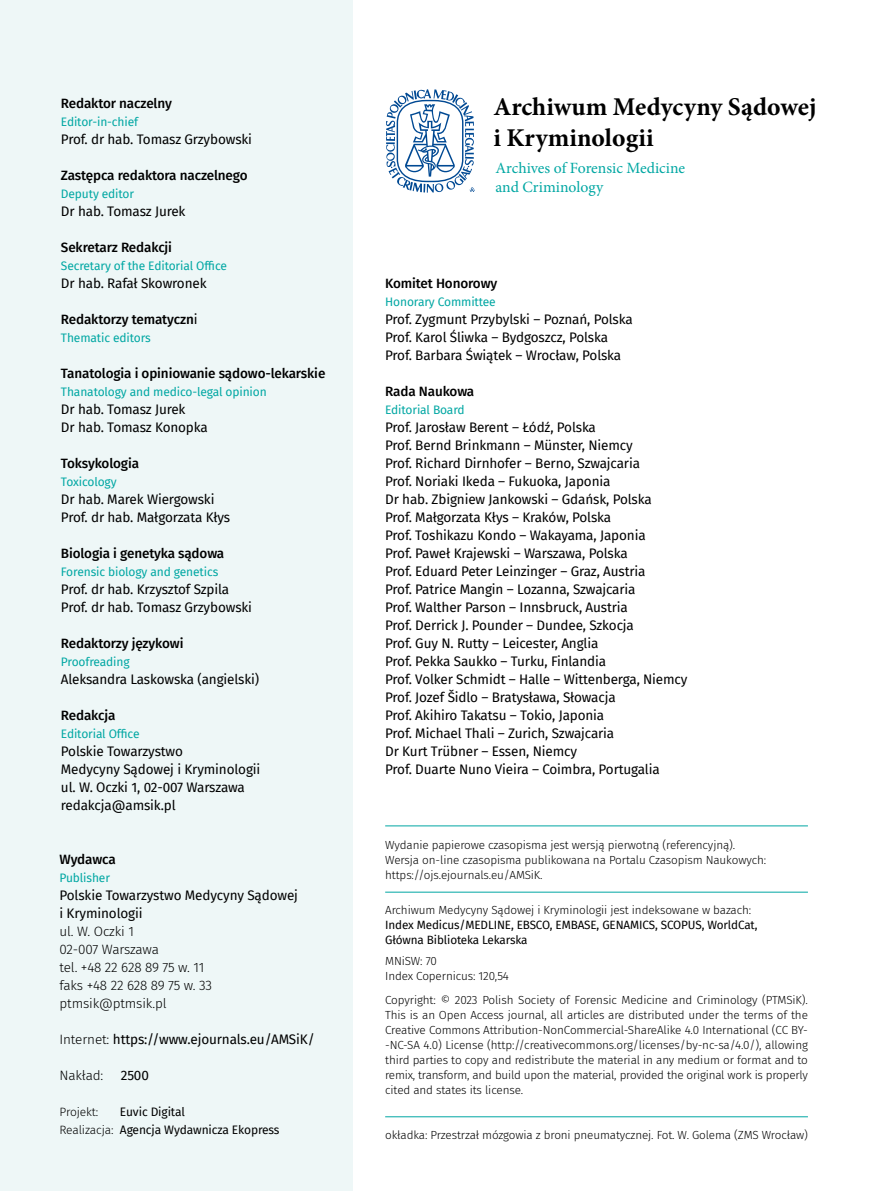
<style>
.page{position:relative;width:893px;height:1191px;background:#fff}
.page>*{position:absolute;margin:0;border:0;box-sizing:border-box;transform-origin:0 0}
.t1{font:700 25.65px/30.8px "Minion Pro";color:#000}
.t2{font:15.6px/18.8px "Minion Pro";color:#00a7a3}
.t3{font:13.5px/18px "Fira Sans";letter-spacing:-.01em;color:#000}
.t4{font:500 13.5px "Fira Sans";letter-spacing:-.01em;color:#000}
.t5{font:300 13.5px/18px "Fira Sans";letter-spacing:-.01em;color:#000}
.t6{font:12px "Fira Sans";letter-spacing:-.01em;color:#00a7a3}
.t7{font:12px/18px "Fira Sans";letter-spacing:-.01em;color:#000}
.t8{font:300 12px "Fira Sans";letter-spacing:-.01em;color:#000}
.t9{font:300 11.7px/15px "Fira Sans";letter-spacing:-.01em;color:#000}
.t10{font:11.7px/15px "Fira Sans";letter-spacing:-.01em;color:#000}
.s1{font-weight:400}
.s2{font-weight:300}
</style>
<div class="page">
<div style="left:0;top:0;width:353px;height:1191px;background:#eef7f7"></div>
<svg style="left:386px;top:89px;width:89px;height:104px"></svg>
<hr style="left:385px;top:892px;width:423px;height:1px;background:#00a7a3">
<hr style="left:385px;top:1116px;width:423px;height:1px;background:#00a7a3">
<hr style="left:385px;top:825px;width:423px;height:1px;background:#00a7a3">
<p class="t4" style="left:61px;top:92px;width:112px">Redaktor naczelny</p>
<p class="t6" style="left:61px;top:113px;width:79px">Editor-in-chief</p>
<p class="t3" style="left:61px;top:130px;width:193px">Prof. dr hab. Tomasz Grzybowski</p>
<p class="t4" style="left:61px;top:164px;width:188px">Zastępca redaktora naczelnego</p>
<p class="t6" style="left:61px;top:185px;width:75px">Deputy editor</p>
<p class="t3" style="left:61px;top:202px;width:126px">Dr hab. Tomasz Jurek</p>
<p class="t4" style="left:61px;top:236px;width:113px">Sekretarz Redakcji</p>
<p class="t6" style="left:61px;top:257px;width:167px">Secretary of the Editorial Office</p>
<p class="t3" style="left:61px;top:274px;width:147px">Dr hab. Rafał Skowronek</p>
<p class="t4" style="left:61px;top:308px;width:138px">Redaktorzy tematyczn<span class="s1">i</span></p>
<p class="t6" style="left:61px;top:329px;width:91px">Thematic editors</p>
<p class="t4" style="left:61px;top:362px;width:266px">Tanatologia i opiniowanie sądowo-lekarskie</p>
<p class="t6" style="left:61px;top:383px;width:207px">Thanatology and medico-legal opinion</p>
<p class="t3" style="left:61px;top:400px;width:148px">Dr hab. Tomasz Jurek<br>Dr hab. Tomasz Konopka</p>
<p class="t4" style="left:61px;top:452px;width:80px">Toksykologia</p>
<p class="t6" style="left:61px;top:473px;width:57px">Toxicology</p>
<p class="t3" style="left:61px;top:490px;width:171px">Dr hab. Marek Wiergowski<br>Prof. dr hab. Małgorzata Kłys</p>
<p class="t4" style="left:61px;top:542px;width:165px">Biologia i genetyka sądowa</p>
<p class="t6" style="left:61px;top:563px;width:159px">Forensic biology and genetics</p>
<p class="t3" style="left:61px;top:580px;width:193px">Prof. dr hab. Krzysztof Szpila<br>Prof. dr hab. Tomasz Grzybowski</p>
<p class="t4" style="left:61px;top:632px;width:124px">Redaktorzy językowi</p>
<p class="t6" style="left:61px;top:653px;width:70px">Proofreading</p>
<p class="t3" style="left:61px;top:670px;width:200px">Aleksandra Laskowska (angielski)</p>
<p class="t4" style="left:61px;top:704px;width:56px">Redakcja</p>
<p class="t6" style="left:61px;top:725px;width:80px">Editorial Office</p>
<p class="t3" style="left:61px;top:742px;width:201px">Polskie Towarzystwo<br>Medycyny Sądowej i Kryminologii ul. W. Oczki 1, 02-007 Warszawa redakcja@amsik.pl</p>
<p class="t4" style="left:60px;top:848px;width:58px">Wydawca</p>
<p class="t6" style="left:60px;top:869px;width:52px">Publisher</p>
<p class="t3" style="left:60px;top:886px;width:240px">Polskie Towarzystwo Medycyny Sądowej i Kryminologii</p>
<p class="t5" style="left:60px;top:922px;width:154px">ul. W. Oczki 1<br>02-007 Warszawa<br>tel. +48 22 628 89 75 w. 11 faks +48 22 628 89 75 w. 33 ptmsik@ptmsik.pl</p>
<p class="t3" style="left:60px;top:1030px;width:257px"><span class="s2">Internet:</span> https://www.ejournals.eu/AMSiK/</p>
<p class="t5" style="left:60px;top:1066px;width:45px">Nakład:</p>
<p class="t3" style="left:121px;top:1066px;width:30px">2500</p>
<p class="t8" style="left:60px;top:1103px;width:40px">Projekt:</p>
<p class="t7" style="left:60px;top:1102px;width:222px;text-indent:60px">Euvic Digital<br><span class="s2">Realizacja:</span> Agencja Wydawnicza Ekopress</p>
<h1 class="t1" style="left:493px;top:91px;width:325px">Archiwum Medycyny Sądowej i Kryminologii</h1>
<p class="t2" style="left:495px;top:159px;width:191px">Archives of Forensic Medicine and Criminology</p>
<p class="t4" style="left:385px;top:272px;width:114px">Komitet Honorowy</p>
<p class="t6" style="left:385px;top:293px;width:112px">Honorary Committee</p>
<p class="t3" style="left:385px;top:310px;width:249px">Prof. Zygmunt Przybylski – Poznań, Polska<br>Prof. Karol Śliwka – Bydgoszcz, Polska<br>Prof. Barbara Świątek – Wrocław, Polska</p>
<p class="t4" style="left:385px;top:380px;width:91px">Rada Naukowa</p>
<p class="t6" style="left:385px;top:401px;width:81px">Editorial Board</p>
<p class="t3" style="left:385px;top:418px;width:304px">Prof. Jarosław Berent – Łódź, Polska<br>Prof. Bernd Brinkmann – Münster, Niemcy<br>Prof. Richard Dirnhofer – Berno, Szwajcaria<br>Prof. Noriaki Ikeda – Fukuoka, Japonia<br>Dr hab. Zbigniew Jankowski – Gdańsk, Polska<br>Prof. Małgorzata Kłys – Kraków, Polska<br>Prof. Toshikazu Kondo – Wakayama, Japonia<br>Prof. Paweł Krajewski – Warszawa, Polska<br>Prof. Eduard Peter Leinzinger – Graz, Austria<br>Prof. Patrice Mangin – Lozanna, Szwajcaria<br>Prof. Walther Parson – Innsbruck, Austria<br>Prof. Derrick J. Pounder – Dundee, Szkocja<br>Prof. Guy N. Rutty – Leicester, Anglia<br>Prof. Pekka Saukko – Turku, Finlandia<br>Prof. Volker Schmidt – Halle – Wittenberga, Niemcy Prof. Jozef Šidlo – Bratysława, Słowacja<br>Prof. Akihiro Takatsu – Tokio, Japonia<br>Prof. Michael Thali – Zurich, Szwajcaria<br>Dr Kurt Trübner – Essen, Niemcy<br>Prof. Duarte Nuno Vieira – Coimbra, Portugalia</p>
<p class="t9" style="left:385px;top:837px;width:383px">Wydanie papierowe czasopisma jest wersją pierwotną (referencyjną).<br>Wersja on-line czasopisma publikowana na Portalu Czasopism Naukowych: https://ojs.ejournals.eu/AMSiK.</p>
<p class="t9" style="left:385px;top:902px;width:368px">Archiwum Medycyny Sądowej i Kryminologii jest indeksowane w bazach:</p>
<p class="t10" style="left:385px;top:917px;width:374px">Index Medicus/MEDLINE, EBSCO, EMBASE, GENAMICS, SCOPUS, WorldCat,<br>Główna Biblioteka Lekarska</p>
<p class="t9" style="left:385px;top:953px;width:125px">MNiSW: 70<br>Index Copernicus: 120,54</p>
<p class="t9" style="left:385px;top:992px;width:424px;text-align:justify">Copyright: © 2023 Polish Society of Forensic Medicine and Criminology (PTMSiK).<br>This is an Open Access journal, all articles are distributed under the terms of the Creative Commons Attribution-NonCommercial-ShareAlike 4.0 International (CC BY--NC-SA 4.0) License (http://creativecommons.org/licenses/by-nc-sa/4.0/), allowing third parties to copy and redistribute the material in any medium or format and to remix, transform, and build upon the material, provided the original work is properly cited and states its license.</p>
<p class="t9" style="left:385px;top:1127px;width:424px">okładka: Przestrzał mózgowia z broni pneumatycznej. Fot. W. Golema (ZMS Wrocław)</p>
</div>
